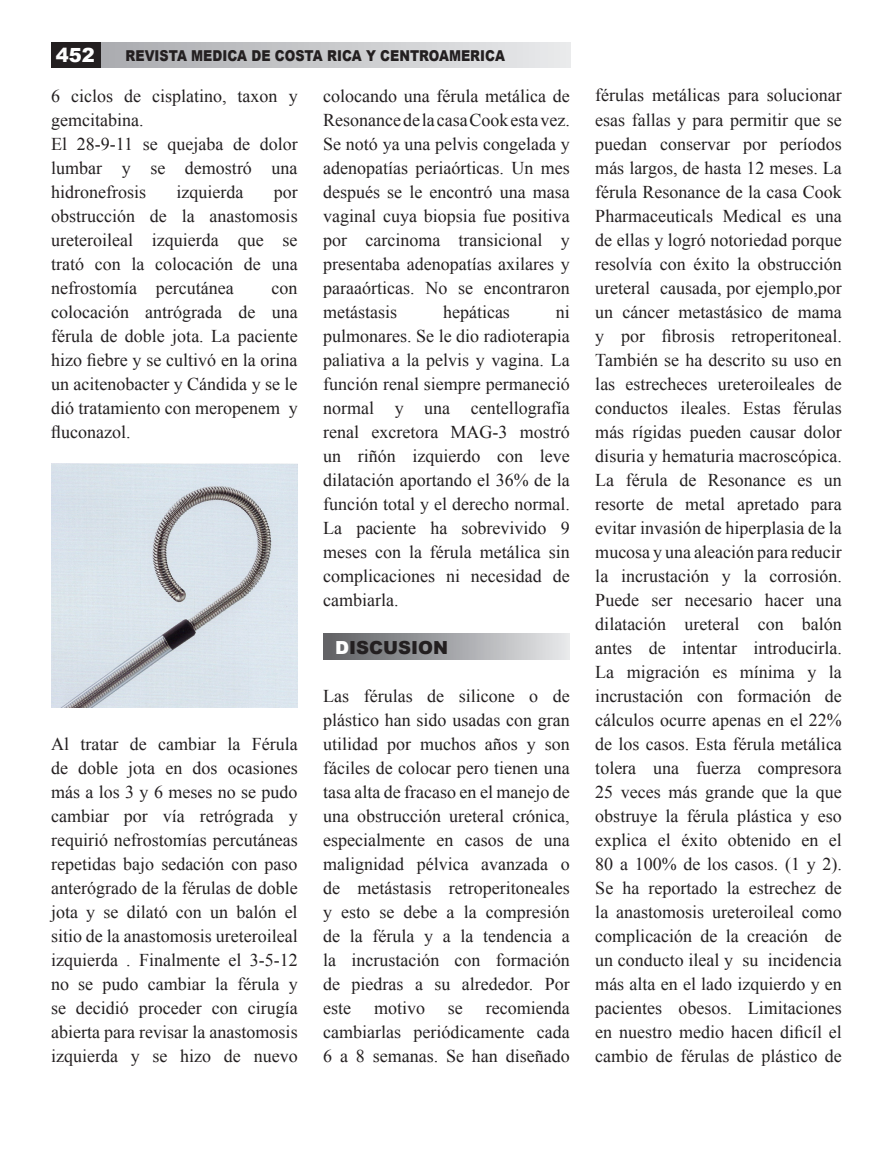
<style>
.page{position:relative;width:893px;height:1149px;background:#fff}
.page>*{position:absolute;margin:0;border:0;box-sizing:border-box;transform-origin:0 0}
.t1{font:900 19.5px "Arial";color:#fff}
.t2{font:18px/24px "Times New Roman";color:#231f20;text-align:justify}
.t3{font:900 18px "Arial";color:#231f20}
.t4{font:900 15px "Arial";color:#231f20;scale:.85 1}
.s1{color:#fff}
</style>
<div class="page">
<div style="left:323px;top:633px;width:247px;height:26px;background:linear-gradient(to right,#5e5f63,#e8e9eb)"></div>
<div style="left:100px;top:42px;width:471px;height:26px;background:linear-gradient(to right,#aaabaf,#e9eaeb)"></div>
<div style="left:51px;top:43px;width:49px;height:25px;background:#231f20"></div>
<img style="left:51px;top:463px;width:247px;height:244px">
<p class="t1" style="left:56px;top:41px;width:41px">452</p>
<p class="t4" style="left:126px;top:44px;width:448px">REVISTA MEDICA DE COSTA RICA Y CENTROAMERICA</p>
<p class="t2" style="left:51px;top:83px;width:248px;text-align:left">6 ciclos de cisplatino, taxon y gemcitabina.<br>El 28-9-11 se quejaba de dolor lumbar y se demostró una hidronefrosis</p>
<p class="t2" style="left:176px;top:179px;width:68px">izquierda</p>
<p class="t2" style="left:51px;top:179px;width:248px;text-indent:223px">por obstrucción de la anastomosis ureteroileal izquierda que se trató con la colocación de una nefrostomía percutánea</p>
<p class="t2" style="left:51px;top:275px;width:248px;text-indent:221px">con colocación antrógrada de una férula de doble jota. La paciente hizo fiebre y se cultivó en la orina un acitenobacter y Cándida y se le dió tratamiento con meropenem y fluconazol.</p>
<p class="t2" style="left:51px;top:731px;width:248px">Al tratar de cambiar la Férula de doble jota en dos ocasiones más a los 3 y 6 meses no se pudo cambiar por vía retrógrada y requirió nefrostomías percutáneas repetidas bajo sedación con paso anterógrado de la férulas de doble jota y se dilató con un balón el sitio de la anastomosis ureteroileal izquierda . Finalmente el 3-5-12 no se pudo cambiar la férula y se decidió proceder con cirugía abierta para revisar la anastomosis izquierda y se hizo de nuevo</p>
<p class="t2" style="left:323px;top:83px;width:248px">colocando una férula metálica de Resonance de la casa Cook esta vez.<br>Se notó ya una pelvis congelada y adenopatías periaórticas. Un mes después se le encontró una masa vaginal cuya biopsia fue positiva por carcinoma transicional y presentaba adenopatías axilares y paraaórticas. No se encontraron metástasis</p>
<p class="t2" style="left:323px;top:299px;width:248px;text-indent:233px">ni pulmonares. Se le dio radioterapia paliativa a la pelvis y vagina. La función renal siempre permaneció normal y una centellografía renal excretora MAG-3 mostró un riñón izquierdo con leve dilatación aportando el 36% de la función total y el derecho normal.<br>La paciente ha sobrevivido 9 meses con la férula metálica sin complicaciones ni necesidad de cambiarla.</p>
<p class="t3" style="left:335px;top:634px;width:114px"><span class="s1">D</span>ISCUSION</p>
<p class="t2" style="left:323px;top:683px;width:248px">Las férulas de silicone o de plástico han sido usadas con gran utilidad por muchos años y son fáciles de colocar pero tienen una tasa alta de fracaso en el manejo de una obstrucción ureteral crónica, especialmente en casos de una malignidad pélvica avanzada o de metástasis retroperitoneales y esto se debe a la compresión de la férula y a la tendencia a la incrustación con formación de piedras a su alrededor. Por este</p>
<p class="t2" style="left:443px;top:299px;width:68px">hepáticas</p>
<p class="t2" style="left:323px;top:995px;width:248px;text-indent:163px">recomienda cambiarlas periódicamente cada 6 a 8 semanas. Se han diseñado</p>
<p class="t2" style="left:374px;top:995px;width:53px">motivo</p>
<p class="t2" style="left:448px;top:995px;width:16px">se</p>
<p class="t2" style="left:595px;top:83px;width:248px">férulas metálicas para solucionar esas fallas y para permitir que se puedan conservar por períodos más largos, de hasta 12 meses. La férula Resonance de la casa Cook Pharmaceuticals Medical es una de ellas y logró notoriedad porque resolvía con éxito la obstrucción ureteral causada, por ejemplo,por un cáncer metastásico de mama y por fibrosis retroperitoneal.<br>También se ha descrito su uso en las estrecheces ureteroileales de conductos ileales. Estas férulas más rígidas pueden causar dolor disuria y hematuria macroscópica.<br>La férula de Resonance es un resorte de metal apretado para evitar invasión de hiperplasia de la mucosa y una aleación para reducir la incrustación y la corrosión.<br>Puede ser necesario hacer una dilatación ureteral con balón antes de intentar introducirla.<br>La migración es mínima y la incrustación con formación de cálculos ocurre apenas en el 22% de los casos. Esta férula metálica tolera una fuerza compresora 25 veces más grande que la que obstruye la férula plástica y eso explica el éxito obtenido en el 80 a 100% de los casos. (1 y 2).<br>Se ha reportado la estrechez de la anastomosis ureteroileal como complicación de la creación de un conducto ileal y su incidencia más alta en el lado izquierdo y en pacientes obesos. Limitaciones en nuestro medio hacen dificíl el cambio de férulas de plástico de</p>
</div>
